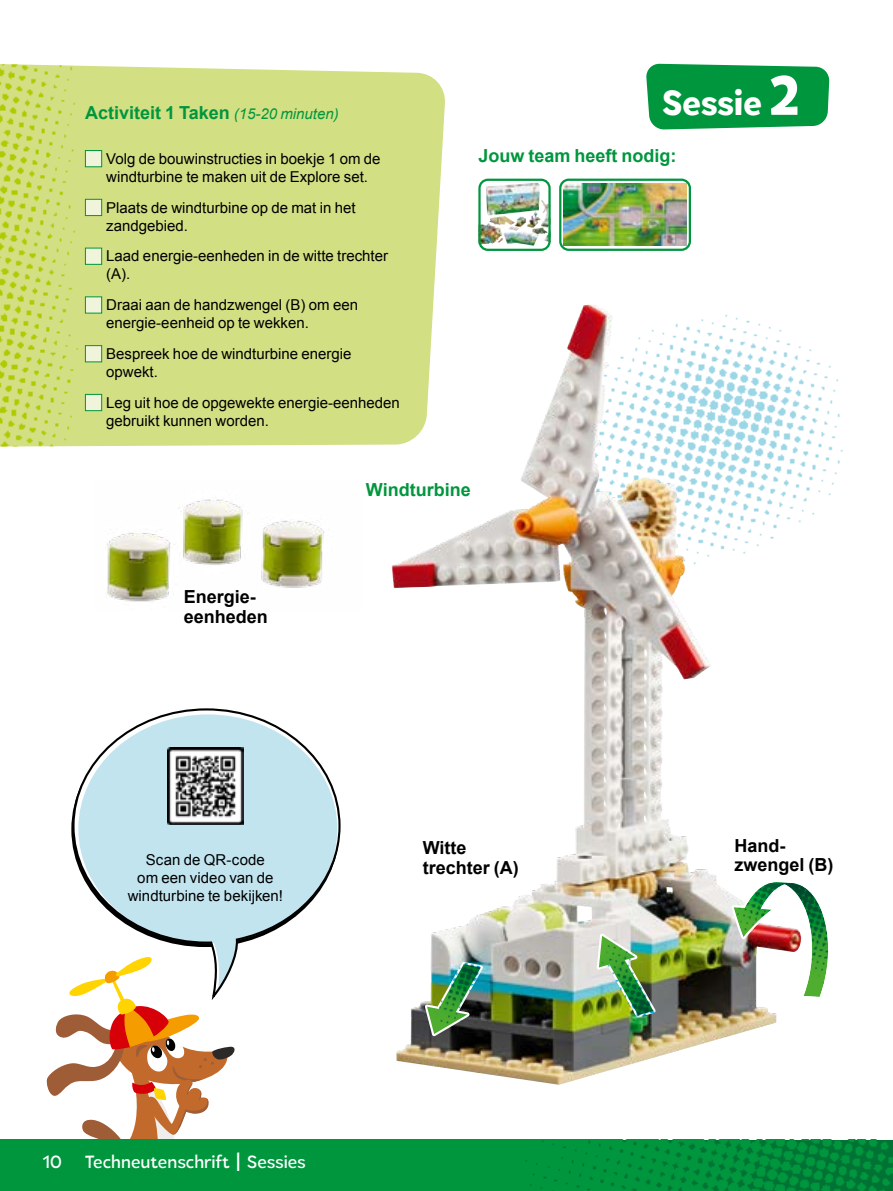
<style>
.page{position:relative;width:893px;height:1191px;background:#fff}
.page>*{position:absolute;margin:0;border:0;box-sizing:border-box;transform-origin:0 0}
.t1{font:800 36px "Tobi Pro";color:#fff}
.t2{font:700 18px "Arial";color:#00963e}
.t3{font:700 18px/19.5px "Arial";color:#000}
.t4{font:500 18px "Tobi Pro";color:#fff}
.t5{font:15px/18px "Arial";color:#000}
.s1{font-weight:400;font-style:italic;font-size:15px}
.s2{font-size:57px}
.s3{font-size:27px}
</style>
<div class="page">
<svg style="left:47px;top:990px;width:188px;height:149px"></svg>
<img style="left:802px;top:349px;width:41px;height:166px">
<img style="left:0;top:1139px;width:893px;height:52px">
<div style="left:0;top:66px;width:445px;height:381px;background:#d2df83"></div>
<img style="left:0;top:64px;width:93px;height:382px">
<img style="left:486px;top:183px;width:62px;height:45px">
<div style="left:478px;top:179px;width:73px;height:72px;border:2px solid #00963e;border-radius:8px"></div>
<svg style="left:560px;top:180px;width:130px;height:70px"></svg>
<img style="left:564px;top:184px;width:122px;height:62px">
<div style="left:559px;top:179px;width:132px;height:72px;border:2px solid #00963e;border-radius:8px"></div>
<img style="left:392px;top:304px;width:410px;height:780px">
<img style="left:425px;top:962px;width:58px;height:74px">
<img style="left:597px;top:933px;width:58px;height:84px">
<img style="left:731px;top:880px;width:98px;height:119px">
<svg style="left:71px;top:708px;width:270px;height:296px"></svg>
<img style="left:167px;top:748px;width:77px;height:76px">
<div style="left:85px;top:150px;width:17px;height:17px;background:#f0f4da;border:1px solid #00963e"></div>
<div style="left:85px;top:199px;width:17px;height:17px;background:#f0f4da;border:1px solid #00963e"></div>
<div style="left:85px;top:248px;width:17px;height:17px;background:#f0f4da;border:1px solid #00963e"></div>
<div style="left:85px;top:296px;width:17px;height:17px;background:#f0f4da;border:1px solid #00963e"></div>
<div style="left:85px;top:345px;width:17px;height:17px;background:#f0f4da;border:1px solid #00963e"></div>
<div style="left:85px;top:394px;width:17px;height:17px;background:#f0f4da;border:1px solid #00963e"></div>
<svg style="left:647px;top:63px;width:183px;height:65px;background:#129d4b"></svg>
<img style="left:107px;top:499px;width:218px;height:103px">
<p class="t2" style="left:85px;top:101px;width:255px">Activiteit 1 Taken <span class="s1">(15-20 minuten)</span></p>
<p class="t5" style="left:106px;top:150px;width:276px">Volg de bouwinstructies in boekje 1 om de windturbine te maken uit de Explore set.</p>
<p class="t5" style="left:106px;top:198px;width:251px">Plaats de windturbine op de mat in het zandgebied.</p>
<p class="t5" style="left:106px;top:247px;width:283px">Laad energie-eenheden in de witte trechter (A).</p>
<p class="t5" style="left:106px;top:296px;width:253px">Draai aan de handzwengel (B) om een energie-eenheid op te wekken.</p>
<p class="t5" style="left:106px;top:345px;width:247px">Bespreek hoe de windturbine energie opwekt.</p>
<p class="t5" style="left:106px;top:393px;width:295px">Leg uit hoe de opgewekte energie-eenheden gebruikt kunnen worden.</p>
<h1 class="t1" style="left:662px;top:79px;width:140px">Sessie <span class="s2">2</span></h1>
<p class="t2" style="left:478px;top:144px;width:199px">Jouw team heeft nodig:</p>
<p class="t2" style="left:366px;top:478px;width:106px">Windturbine</p>
<p class="t3" style="left:184px;top:588px;width:86px">Energie&shy;eenheden</p>
<p class="t5" style="left:128px;top:850px;width:157px;text-align:center">Scan de QR-code<br>om een video van de windturbine te bekijken!</p>
<p class="t4" style="left:43px;top:1150px;width:21px">1O</p>
<p class="t4" style="left:85px;top:1150px;width:222px">Techneutenschrift <span class="s3">I</span> Sessies</p>
<p class="t3" style="left:423px;top:838px;width:98px">Witte trechter (A)</p>
<p class="t3" style="left:735px;top:836px;width:100px">Hand&shy;zwengel (B)</p>
</div>
